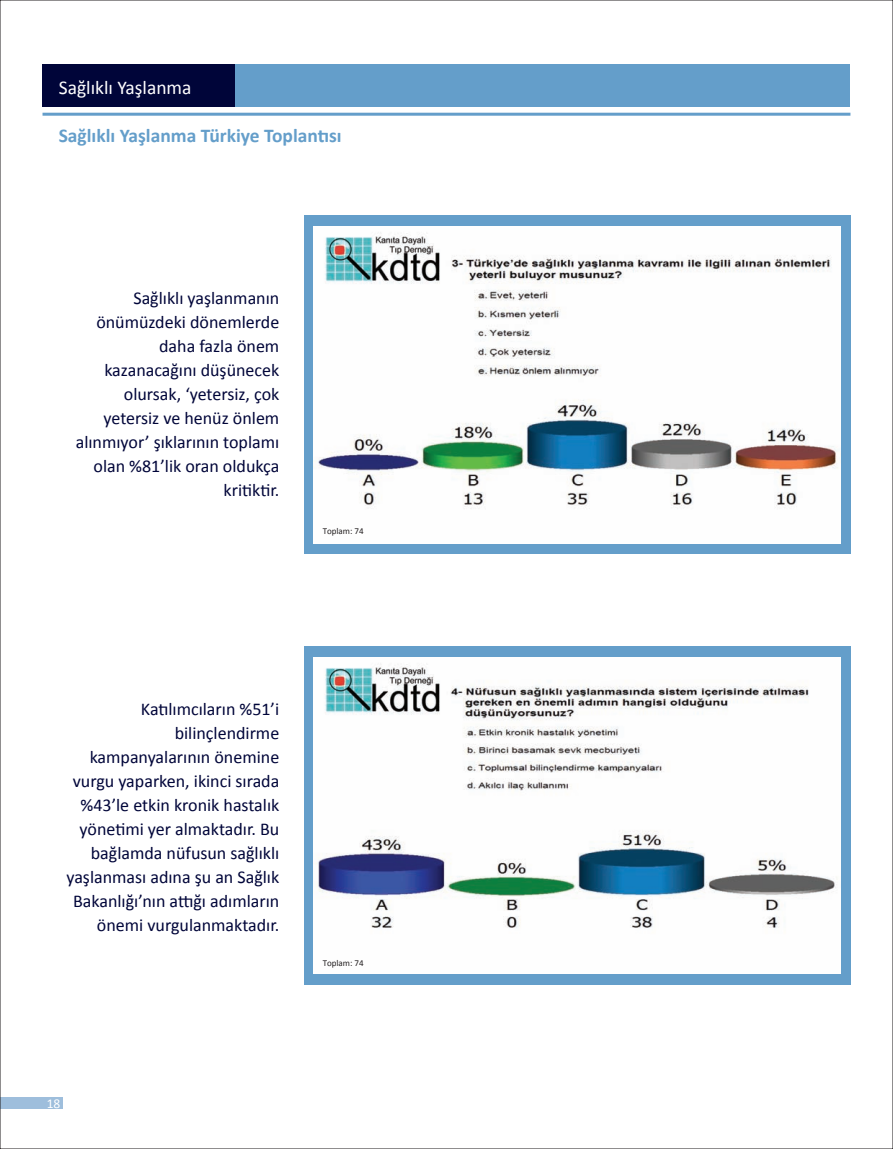
<style>
.page{position:relative;width:893px;height:1149px;background:#fff}
.page>*{position:absolute;margin:0;border:0;box-sizing:border-box;transform-origin:0 0}
.t1{font:700 19.5px "Calibri";color:#649eca}
.t2{font:19.5px "Calibri";color:#fff}
.t3{font:18px/24px "Calibri";color:#000539;text-align:right}
.t4{font:13.5px "Calibri";color:#fff}
.t5{font:9px "Calibri";color:#231f20}
</style>
<div class="page">
<div style="left:0;top:1097px;width:62px;height:11px;background:#9ebedc"></div>
<div style="left:43px;top:64px;width:807px;height:42px;background:#649eca"></div>
<div style="left:43px;top:64px;width:192px;height:42px;background:#000539"></div>
<hr style="left:43px;top:113px;width:807px;height:3px;background:#649eca">
<div style="left:304px;top:216px;width:546px;height:338px;background:#649eca"></div>
<div style="left:304px;top:646px;width:546px;height:338px;background:#649eca"></div>
<img style="left:314px;top:227px;width:526px;height:316px">
<img style="left:314px;top:657px;width:526px;height:316px">
<p class="t2" style="left:59px;top:75px;width:134px">Sağlıklı Yaşlanma</p>
<p class="t1" style="left:59px;top:123px;width:285px">Sağlıklı Yaşlanma Türkiye Toplantısı</p>
<p class="t3" style="left:76px;top:286px;width:205px">Sağlıklı yaşlanmanın önümüzdeki dönemlerde daha fazla önem kazanacağını düşünecek olursak, ‘yetersiz, çok yetersiz ve henüz önlem alınmıyor’ şıklarının toplamı olan %81’lik oran oldukça kritiktir.</p>
<p class="t5" style="left:323px;top:525px;width:43px">Toplam: 74</p>
<p class="t3" style="left:66px;top:697px;width:214px">Katılımcıların %51’i bilinçlendirme kampanyalarının önemine vurgu yaparken, ikinci sırada %43’le etkin kronik hastalık yönetimi yer almaktadır. Bu bağlamda nüfusun sağlıklı yaşlanması adına şu an Sağlık<br>Bakanlığı’nın attığı adımların önemi vurgulanmaktadır.</p>
<p class="t5" style="left:323px;top:956px;width:43px">Toplam: 74</p>
<p class="t4" style="left:47px;top:1094px;width:15px">18</p>
</div>
